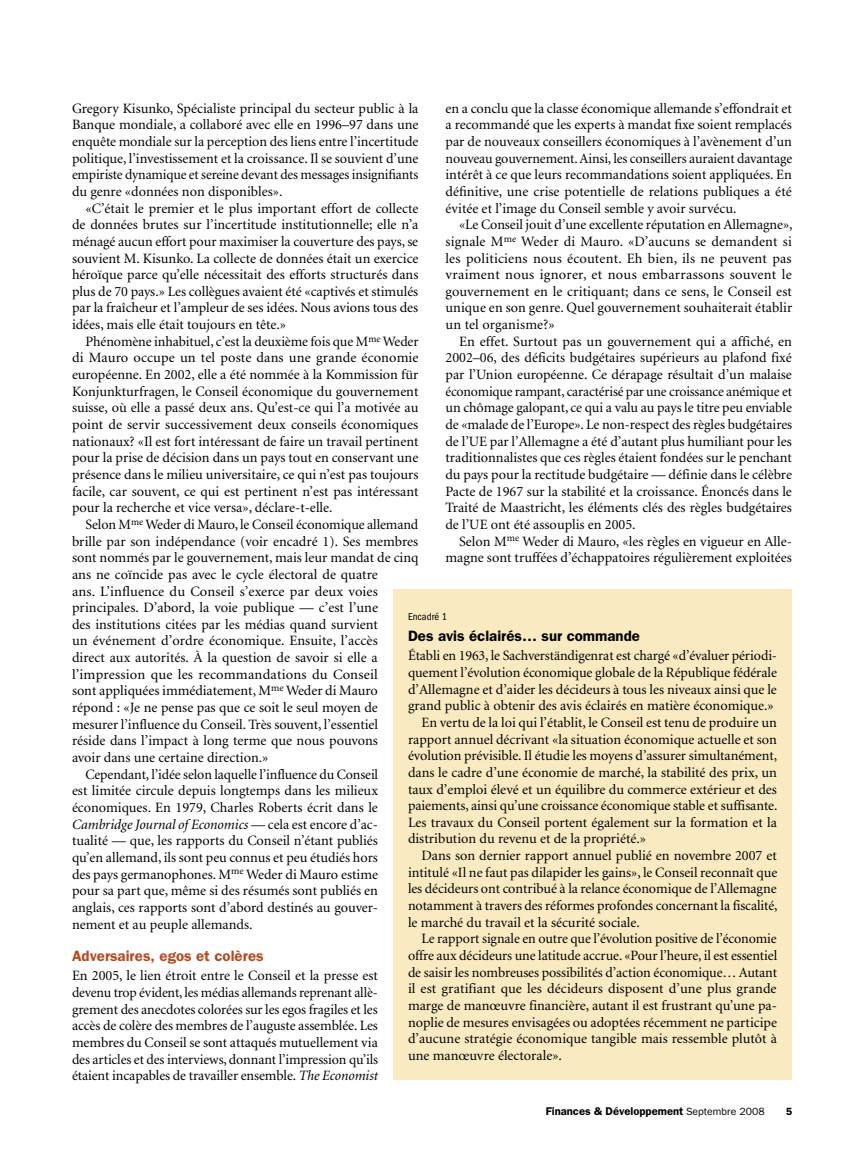
<style>
.page{position:relative;width:864px;height:1161px;background:#fff}
.page>*{position:absolute;margin:0;border:0;box-sizing:border-box;transform-origin:0 0}
.t1{font:600 15px "Franklin Gothic";color:#000}
.t2{font:600 15px "Franklin Gothic";color:#b14c24}
.t3{font:14.25px/16.6px "Minion";color:#000;text-align:justify}
.t4{font:italic 14.25px "Minion";letter-spacing:-.005em;color:#000}
.t5{font:600 11.25px "Franklin Gothic";color:#000}
.t6{font:condensed 10.5px "Franklin Gothic";color:#000}
.s1{font-style:normal}
.s2{font-style:italic}
.s3{font-weight:400;font-size:10.5px}
</style>
<div class="page">
<div style="left:393px;top:590px;width:399px;height:490px;background:#f9eac1"></div>
<p class="t3" style="left:72px;top:100px;width:348px">Gregory Kisunko, Spécialiste principal du secteur public à la Banque mondiale, a collaboré avec elle en 1996–97 dans une enquête mondiale sur la perception des liens entre l’incertitude politique, l’investissement et la croissance. Il se souvient d’une empiriste dynamique et sereine devant des messages insignifiants du genre «données non disponibles».</p>
<p class="t3" style="left:72px;top:200px;width:348px;text-indent:14px">«C’était le premier et le plus important effort de collecte de données brutes sur l’incertitude institutionnelle; elle n’a ménagé aucun effort pour maximiser la couverture des pays, se souvient M. Kisunko. La collecte de données était un exercice héroïque parce qu’elle nécessitait des efforts structurés dans plus de 70 pays.» Les collègues avaient été «captivés et stimulés par la fraîcheur et l’ampleur de ses idées. Nous avions tous des idées, mais elle était toujours en tête.»</p>
<p class="t3" style="left:72px;top:333px;width:348px;text-indent:14px">Phénomène inhabituel, c’est la deuxième fois que M<sup>me</sup> Weder di Mauro occupe un tel poste dans une grande économie européenne. En 2002, elle a été nommée à la Kommission für Konjunkturfragen, le Conseil économique du gouvernement suisse, où elle a passé deux ans. Qu’est-ce qui l’a motivée au point de servir successivement deux conseils économiques nationaux? «Il est fort intéressant de faire un travail pertinent pour la prise de décision dans un pays tout en conservant une présence dans le milieu universitaire, ce qui n’est pas toujours facile, car souvent, ce qui est pertinent n’est pas intéressant pour la recherche et vice versa», déclare-t-elle.</p>
<p class="t3" style="left:86px;top:517px;width:334px">Selon M<sup>me</sup> Weder di Mauro, le Conseil économique allemand</p>
<p class="t3" style="left:72px;top:533px;width:348px">brille par son indépendance (voir encadré 1). Ses membres</p>
<p class="t3" style="left:72px;top:550px;width:348px">sont nommés par le gouvernement, mais leur mandat de cinq</p>
<p class="t3" style="left:72px;top:567px;width:307px">ans ne coïncide pas avec le cycle électoral de quatre</p>
<p class="t3" style="left:72px;top:583px;width:307px">ans. L’influence du Conseil s’exerce par deux voies</p>
<p class="t3" style="left:72px;top:600px;width:308px">principales. D’abord, la voie publique — c’est l’une</p>
<p class="t3" style="left:72px;top:617px;width:307px">des institutions citées par les médias quand survient</p>
<p class="t3" style="left:72px;top:633px;width:307px">un événement d’ordre économique. Ensuite, l’accès</p>
<p class="t3" style="left:72px;top:650px;width:307px">direct aux autorités. À la question de savoir si elle a</p>
<p class="t3" style="left:72px;top:666px;width:307px">l’impression que les recommandations du Conseil</p>
<p class="t3" style="left:72px;top:683px;width:307px">sont appliquées immédiatement, M<sup>me</sup> Weder di Mauro</p>
<p class="t3" style="left:72px;top:700px;width:307px">répond : «Je ne pense pas que ce soit le seul moyen de</p>
<p class="t3" style="left:72px;top:716px;width:308px">mesurer l’influence du Conseil. Très souvent, l’essentiel</p>
<p class="t3" style="left:72px;top:733px;width:308px">réside dans l’impact à long terme que nous pouvons</p>
<p class="t3" style="left:72px;top:750px;width:198px">avoir dans une certaine direction.»</p>
<p class="t3" style="left:86px;top:766px;width:294px">Cependant, l’idée selon laquelle l’influence du Conseil</p>
<p class="t3" style="left:72px;top:783px;width:308px">est limitée circule depuis longtemps dans les milieux</p>
<p class="t3" style="left:72px;top:800px;width:307px">économiques. En 1979, Charles Roberts écrit dans le</p>
<p class="t4" style="left:72px;top:817px;width:308px">Cambridge Journal of Economics <span class="s1">— cela est encore d’ac-</span></p>
<p class="t3" style="left:72px;top:833px;width:308px">tualité — que, les rapports du Conseil n’étant publiés</p>
<p class="t3" style="left:72px;top:850px;width:307px">qu’en allemand, ils sont peu connus et peu étudiés hors</p>
<p class="t3" style="left:72px;top:866px;width:308px">des pays germanophones. M<sup>me</sup> Weder di Mauro estime</p>
<p class="t3" style="left:72px;top:883px;width:307px">pour sa part que, même si des résumés sont publiés en</p>
<p class="t3" style="left:72px;top:900px;width:308px">anglais, ces rapports sont d’abord destinés au gouver-</p>
<p class="t3" style="left:72px;top:916px;width:182px">nement et au peuple allemands.</p>
<p class="t2" style="left:72px;top:947px;width:193px">Adversaires, egos et colères</p>
<p class="t3" style="left:72px;top:968px;width:308px">En 2005, le lien étroit entre le Conseil et la presse est devenu trop évident, les médias allemands reprenant allè&shy;grement des anecdotes colorées sur les egos fragiles et les accès de colère des membres de l’auguste assemblée. Les membres du Conseil se sont attaqués mutuellement via des articles et des interviews, donnant l’impression qu’ils étaient incapables de travailler ensemble. <span class="s2">The Economist</span></p>
<p class="t3" style="left:446px;top:100px;width:348px">en a conclu que la classe économique allemande s’effondrait et a recommandé que les experts à mandat fixe soient remplacés par de nouveaux conseillers économiques à l’avènement d’un nouveau gouvernement. Ainsi, les conseillers auraient davantage intérêt à ce que leurs recommandations soient appliquées. En définitive, une crise potentielle de relations publiques a été évitée et l’image du Conseil semble y avoir survécu.</p>
<p class="t3" style="left:446px;top:217px;width:349px;text-indent:14px">«Le Conseil jouit d’une excellente réputation en Allemagne», signale M<sup>me</sup> Weder di Mauro. «D’aucuns se demandent si les politiciens nous écoutent. Eh bien, ils ne peuvent pas vraiment nous ignorer, et nous embarrassons souvent le gouvernement en le critiquant; dans ce sens, le Conseil est unique en son genre. Quel gouvernement souhaiterait établir un tel organisme?»</p>
<p class="t3" style="left:446px;top:333px;width:348px;text-indent:14px">En effet. Surtout pas un gouvernement qui a affiché, en 2002–06, des déficits budgétaires supérieurs au plafond fixé par l’Union européenne. Ce dérapage résultait d’un malaise économique rampant, caractérisé par une croissance anémique et un chômage galopant, ce qui a valu au pays le titre peu enviable de «malade de l’Europe». Le non-respect des règles budgétaires de l’UE par l’Allemagne a été d’autant plus humiliant pour les traditionnalistes que ces règles étaient fondées sur le penchant du pays pour la rectitude budgétaire — définie dans le célèbre Pacte de 1967 sur la stabilité et la croissance. Énoncés dans le Traité de Maastricht, les éléments clés des règles budgétaires de l’UE ont été assouplis en 2005.</p>
<p class="t3" style="left:446px;top:533px;width:348px;text-align:right">Selon M<sup>me</sup> Weder di Mauro, «les règles en vigueur en Alle&shy;magne sont truffées d’échappatoires régulièrement exploitées</p>
<p class="t6" style="left:408px;top:610px;width:41px">Encadré 1</p>
<p class="t1" style="left:408px;top:627px;width:233px">Des avis éclairés… sur commande</p>
<p class="t3" style="left:408px;top:648px;width:371px">Établi en 1963, le Sachverständigenrat est chargé «d’évaluer périodi-</p>
<p class="t3" style="left:408px;top:665px;width:371px">quement l’évolution économique globale de la République fédérale</p>
<p class="t3" style="left:408px;top:681px;width:370px">d’Allemagne et d’aider les décideurs à tous les niveaux ainsi que le</p>
<p class="t3" style="left:408px;top:698px;width:367px">grand public à obtenir des avis éclairés en matière économique.»</p>
<p class="t3" style="left:422px;top:715px;width:357px">En vertu de la loi qui l’établit, le Conseil est tenu de produire un</p>
<p class="t3" style="left:408px;top:731px;width:370px">rapport annuel décrivant «la situation économique actuelle et son</p>
<p class="t3" style="left:408px;top:748px;width:371px">évolution prévisible. Il étudie les moyens d’assurer simultanément,</p>
<p class="t3" style="left:408px;top:765px;width:370px">dans le cadre d’une économie de marché, la stabilité des prix, un</p>
<p class="t3" style="left:408px;top:781px;width:370px">taux d’emploi élevé et un équilibre du commerce extérieur et des</p>
<p class="t3" style="left:408px;top:798px;width:371px">paiements, ainsi qu’une croissance économique stable et suffisante.</p>
<p class="t3" style="left:408px;top:815px;width:371px">Les travaux du Conseil portent également sur la formation et la</p>
<p class="t3" style="left:408px;top:831px;width:240px">distribution du revenu et de la propriété.»</p>
<p class="t3" style="left:422px;top:848px;width:357px">Dans son dernier rapport annuel publié en novembre 2007 et</p>
<p class="t3" style="left:408px;top:864px;width:371px">intitulé «Il ne faut pas dilapider les gains», le Conseil reconnaît que</p>
<p class="t3" style="left:408px;top:881px;width:370px">les décideurs ont contribué à la relance économique de l’Allemagne</p>
<p class="t3" style="left:408px;top:898px;width:371px">notamment à travers des réformes profondes concernant la fiscalité,</p>
<p class="t3" style="left:408px;top:914px;width:233px">le marché du travail et la sécurité sociale.</p>
<p class="t3" style="left:422px;top:931px;width:357px">Le rapport signale en outre que l’évolution positive de l’économie</p>
<p class="t3" style="left:408px;top:948px;width:371px">offre aux décideurs une latitude accrue. «Pour l’heure, il est essentiel</p>
<p class="t3" style="left:408px;top:964px;width:371px">de saisir les nombreuses possibilités d’action économique… Autant</p>
<p class="t3" style="left:408px;top:981px;width:370px">il est gratifiant que les décideurs disposent d’une plus grande</p>
<p class="t3" style="left:408px;top:998px;width:371px">marge de manœuvre financière, autant il est frustrant qu’une pa-</p>
<p class="t3" style="left:408px;top:1014px;width:371px">noplie de mesures envisagées ou adoptées récemment ne participe</p>
<p class="t3" style="left:408px;top:1031px;width:370px">d’aucune stratégie économique tangible mais ressemble plutôt à</p>
<p class="t3" style="left:408px;top:1048px;width:156px">une manœuvre électorale».</p>
<p class="t5" style="left:546px;top:1105px;width:220px">Finances &amp; Développement <span class="s3">Septembre 2008</span></p>
</div>
